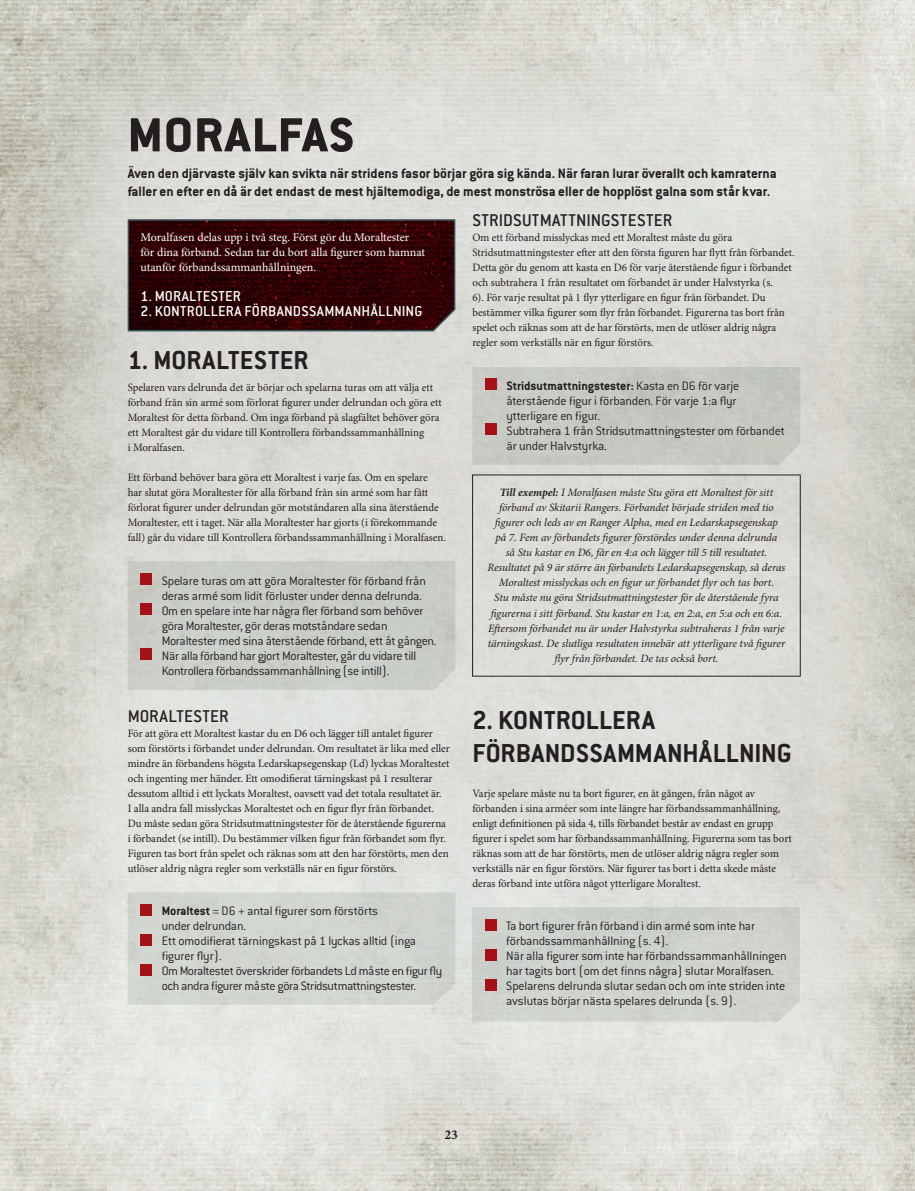
<style>
.page{position:relative;width:915px;height:1191px;background:#fff}
.page>*{position:absolute;margin:0;border:0;box-sizing:border-box;transform-origin:0 0}
.t1{font:800 52.5px "Conduit ITC Std";letter-spacing:.02em;color:#231f20}
.t2{font:700 28.5px/33px "Conduit ITC Std";letter-spacing:.01em;color:#231f20}
.t3{font:500 18.75px "Conduit ITC Std";letter-spacing:.01em;color:#231f20}
.t4{font:500 15.75px "Conduit ITC Std";letter-spacing:.02em;color:#fff}
.t5{font:700 15px/18px "Conduit ITC Std";color:#231f20}
.t6{font:300 13.5px/15px "Conduit ITC Std";letter-spacing:-.015em;color:#231f20}
.t7{font:700 13.5px "Minion Pro";color:#231f20}
.t8{font:12px/15px "Minion Pro";letter-spacing:-.005em;color:#fff}
.t9{font:11.25px/15px "Minion Pro";color:#231f20}
.t10{font:italic 11.25px/15px "Minion Pro";letter-spacing:-.01em;color:#231f20;text-align:center}
.s1{font-weight:700}
</style>
<div class="page">
<img style="left:0;top:0;width:914px;height:1191px">
<svg style="left:127px;top:218px;width:329px;height:114px;background:#33090b"></svg>
<div style="left:128px;top:561px;width:327px;height:129px;background:#c9cdc7"></div>
<div style="left:140px;top:574px;width:12px;height:11px;background:#a21217"></div>
<div style="left:140px;top:604px;width:12px;height:11px;background:#a21217"></div>
<div style="left:140px;top:649px;width:12px;height:11px;background:#a21217"></div>
<div style="left:128px;top:892px;width:327px;height:112px;background:#d1d5d0"></div>
<div style="left:140px;top:904px;width:12px;height:11px;background:#a21217"></div>
<div style="left:140px;top:934px;width:12px;height:11px;background:#a21217"></div>
<div style="left:140px;top:964px;width:12px;height:11px;background:#a21217"></div>
<div style="left:472px;top:367px;width:328px;height:98px;background:#c7c8c2"></div>
<div style="left:485px;top:379px;width:11px;height:11px;background:#a21217"></div>
<div style="left:485px;top:424px;width:11px;height:11px;background:#a21217"></div>
<div style="left:472px;top:907px;width:327px;height:114px;background:#cfd2cd"></div>
<div style="left:485px;top:919px;width:11px;height:11px;background:#a21217"></div>
<div style="left:485px;top:949px;width:11px;height:11px;background:#a21217"></div>
<div style="left:485px;top:979px;width:11px;height:11px;background:#a21217"></div>
<h1 class="t1" style="left:128px;top:103px;width:228px">MORALFAS</h1>
<h3 class="t5" style="left:128px;top:164px;width:650px">Även den djärvaste själv kan svikta när stridens fasor börjar göra sig kända. När faran lurar överallt och kamraterna faller en efter en då är det endast de mest hjältemodiga, de mest monströsa eller de hopplöst galna som står kvar.</h3>
<p class="t8" style="left:140px;top:230px;width:286px">Moralfasen delas upp i två steg. Först gör du Moraltester för dina förband. Sedan tar du bort alla figurer som hamnat utanför förbandssammanhållningen.</p>
<h3 class="t4" style="left:140px;top:287px;width:102px">1. MORALTESTER</h3>
<h3 class="t4" style="left:140px;top:302px;width:283px">2. KONTROLLERA FÖRBANDSSAMMANHÅLLNING</h3>
<h2 class="t2" style="left:128px;top:343px;width:182px">1. MORALTESTER</h2>
<p class="t9" style="left:128px;top:381px;width:315px">Spelaren vars delrunda det är börjar och spelarna turas om att välja ett förband från sin armé som förlorat figurer under delrundan och göra ett Moraltest för detta förband. Om inga förband på slagfältet behöver göra ett Moraltest går du vidare till Kontrollera förbandssammanhållning<br>i Moralfasen.</p>
<p class="t9" style="left:128px;top:471px;width:318px">Ett förband behöver bara göra ett Moraltest i varje fas. Om en spelare har slutat göra Moraltester för alla förband från sin armé som har fått förlorat figurer under delrundan gör motståndaren alla sina återstående Moraltester, ett i taget. När alla Moraltester har gjorts (i förekommande fall) går du vidare till Kontrollera förbandssammanhållning i Moralfasen.</p>
<h3 class="t3" style="left:472px;top:209px;width:201px">STRIDSUTMATTNINGSTESTER</h3>
<p class="t9" style="left:472px;top:231px;width:322px">Om ett förband misslyckas med ett Moraltest måste du göra Stridsutmattningstester efter att den första figuren har flytt från förbandet.<br>Detta gör du genom att kasta en D6 för varje återstående figur i förbandet och subtrahera 1 från resultatet om förbandet är under Halvstyrka (s.<br>6). För varje resultat på 1 flyr ytterligare en figur från förbandet. Du bestämmer vilka figurer som flyr från förbandet. Figurerna tas bort från spelet och räknas som att de har förstörts, men de utlöser aldrig några regler som verkställs när en figur förstörs.</p>
<p class="t6" style="left:506px;top:378px;width:280px"><span class="s1">Stridsutmattningstester:</span> Kasta en D6 för varje återstående figur i förbanden. För varje 1:a flyr ytterligare en figur.<br>Subtrahera 1 från Stridsutmattningstester om förbandet är under Halvstyrka.</p>
<p class="t10" style="left:487px;top:486px;width:299px"><span class="s1">Till exempel:</span> I Moralfasen måste Stu göra ett Moraltest för sitt förband av Skitarii Rangers. Förbandet började striden med tio figurer och leds av en Ranger Alpha, med en Ledarskapsegenskap<br>på 7. Fem av förbandets figurer förstördes under denna delrunda<br>så Stu kastar en D6, får en 4:a och lägger till 5 till resultatet.<br>Resultatet på 9 är större än förbandets Ledarskapsegenskap, så deras Moraltest misslyckas och en figur ur förbandet flyr och tas bort.<br>Stu måste nu göra Stridsutmattningstester för de återstående fyra figurerna i sitt förband. Stu kastar en 1:a, en 2:a, en 5:a och en 6:a.<br>Eftersom förbandet nu är under Halvstyrka subtraheras 1 från varje tärningskast. De slutliga resultaten innebär att ytterligare två figurer flyr från förbandet. De tas också bort.</p>
<p class="t6" style="left:162px;top:573px;width:276px">Spelare turas om att göra Moraltester för förband från deras armé som lidit förluster under denna delrunda.<br>Om en spelare inte har några fler förband som behöver göra Moraltester, gör deras motståndare sedan Moraltester med sina återstående förband, ett åt gången.<br>När alla förband har gjort Moraltester, går du vidare till Kontrollera förbandssammanhållning (se intill).</p>
<h3 class="t3" style="left:128px;top:704px;width:103px">MORALTESTER</h3>
<p class="t9" style="left:128px;top:726px;width:324px">För att göra ett Moraltest kastar du en D6 och lägger till antalet figurer som förstörts i förbandet under delrundan. Om resultatet är lika med eller mindre än förbandens högsta Ledarskapsegenskap (Ld) lyckas Moraltestet och ingenting mer händer. Ett omodifierat tärningskast på 1 resulterar dessutom alltid i ett lyckats Moraltest, oavsett vad det totala resultatet är.<br>I alla andra fall misslyckas Moraltestet och en figur flyr från förbandet.<br>Du måste sedan göra Stridsutmattningstester för de återstående figurerna i förbandet (se intill). Du bestämmer vilken figur från förbandet som flyr.<br>Figuren tas bort från spelet och räknas som att den har förstörts, men den utlöser aldrig några regler som verkställs när en figur förstörs.</p>
<p class="t6" style="left:162px;top:903px;width:282px"><span class="s1">Moraltest</span> = D6 + antal figurer som förstörts<br>under delrundan.<br>Ett omodifierat tärningskast på 1 lyckas alltid (inga figurer flyr).<br>Om Moraltestet överskrider förbandets Ld måste en figur fly och andra figurer måste göra Stridsutmattningstester.</p>
<h2 class="t2" style="left:472px;top:703px;width:321px">2. KONTROLLERA<br>FÖRBANDSSAMMANHÅLLNING</h2>
<p class="t9" style="left:472px;top:786px;width:321px">Varje spelare måste nu ta bort figurer, en åt gången, från något av förbanden i sina arméer som inte längre har förbandssammanhållning, enligt definitionen på sida 4, tills förbandet består av endast en grupp figurer i spelet som har förbandssammanhållning. Figurerna som tas bort räknas som att de har förstörts, men de utlöser aldrig några regler som verkställs när en figur förstörs. När figurer tas bort i detta skede måste deras förband inte utföra något ytterligare Moraltest.</p>
<p class="t6" style="left:506px;top:918px;width:282px">Ta bort figurer från förband i din armé som inte har förbandssammanhållning (s. 4).<br>När alla figurer som inte har förbandssammanhållningen har tagits bort (om det finns några) slutar Moralfasen.<br>Spelarens delrunda slutar sedan och om inte striden inte avslutas börjar nästa spelares delrunda (s. 9).</p>
<p class="t7" style="left:444px;top:1126px;width:15px">23</p>
</div>
